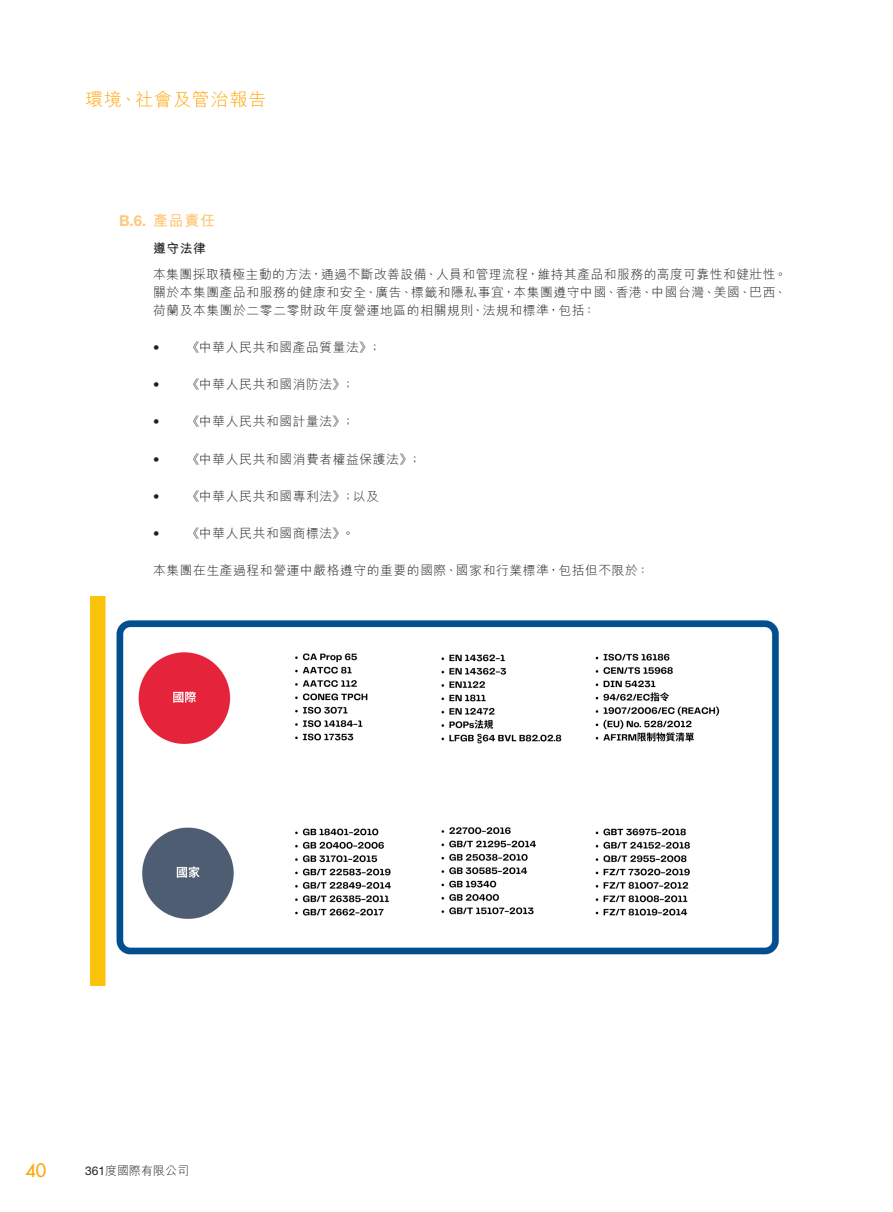
<style>
.page{position:relative;width:893px;height:1212px;background:#fff}
.page>*{position:absolute;margin:0;border:0;box-sizing:border-box;transform-origin:0 0}
.t1{font:300 18px "M Hei HK";letter-spacing:.05em;color:#ffa300}
.t2{font:500 18px "Futura Std";color:#ffa300}
.t3{font:700 15px "Helvetica Neue LT Std";color:#ffc779}
.t4{font:300 12.75px/18px "M Hei HK";letter-spacing:.05em;color:#231f20;text-align:justify}
.t5{font:700 12.75px "M Hei HK";color:#231f20}
.t6{font:300 12px "M Hei HK";color:#231f20}
.s1{font-family:"M Hei HK"}
.s2{font-family:"Helvetica Neue LT Std";font-weight:400}
</style>
<div class="page">
<img style="left:90px;top:596px;width:689px;height:389px">
<h1 class="t1" style="left:85px;top:90px;width:183px">環境、社會及管治報告</h1>
<p class="t3" style="left:119px;top:211px;width:98px">B.6. <span class="s1">產品責任</span></p>
<p class="t5" style="left:153px;top:239px;width:54px">遵守法律</p>
<p class="t4" style="left:153px;top:265px;width:635px">本集團採取積極主動的方法，通過不斷改善設備、人員和管理流程，維持其產品和服務的高度可靠性和健壯性。關於本集團產品和服務的健康和安全、廣告、標籤和隱私事宜，本集團遵守中國、香港、中國台灣、美國、巴西、荷蘭及本集團於二零二零財政年度營運地區的相關規則、法規和標準，包括：</p>
<p class="t4" style="left:153px;top:338px;width:230px"><span class="s2">•</span> 《中華人民共和國產品質量法》；</p>
<p class="t4" style="left:153px;top:375px;width:203px"><span class="s2">•</span> 《中華人民共和國消防法》；</p>
<p class="t4" style="left:153px;top:413px;width:203px"><span class="s2">•</span> 《中華人民共和國計量法》；</p>
<p class="t4" style="left:153px;top:450px;width:270px"><span class="s2">•</span> 《中華人民共和國消費者權益保護法》；</p>
<p class="t4" style="left:153px;top:487px;width:227px"><span class="s2">•</span> 《中華人民共和國專利法》；以及</p>
<p class="t4" style="left:153px;top:524px;width:203px"><span class="s2">•</span> 《中華人民共和國商標法》。</p>
<p class="t4" style="left:153px;top:561px;width:497px">本集團在生產過程和營運中嚴格遵守的重要的國際、國家和行業標準，包括但不限於：</p>
<h1 class="t2" style="left:25px;top:1159px;width:22px">40</h1>
<p class="t6" style="left:85px;top:1164px;width:106px"><span class="s2">361</span>度國際有限公司</p>
</div>
